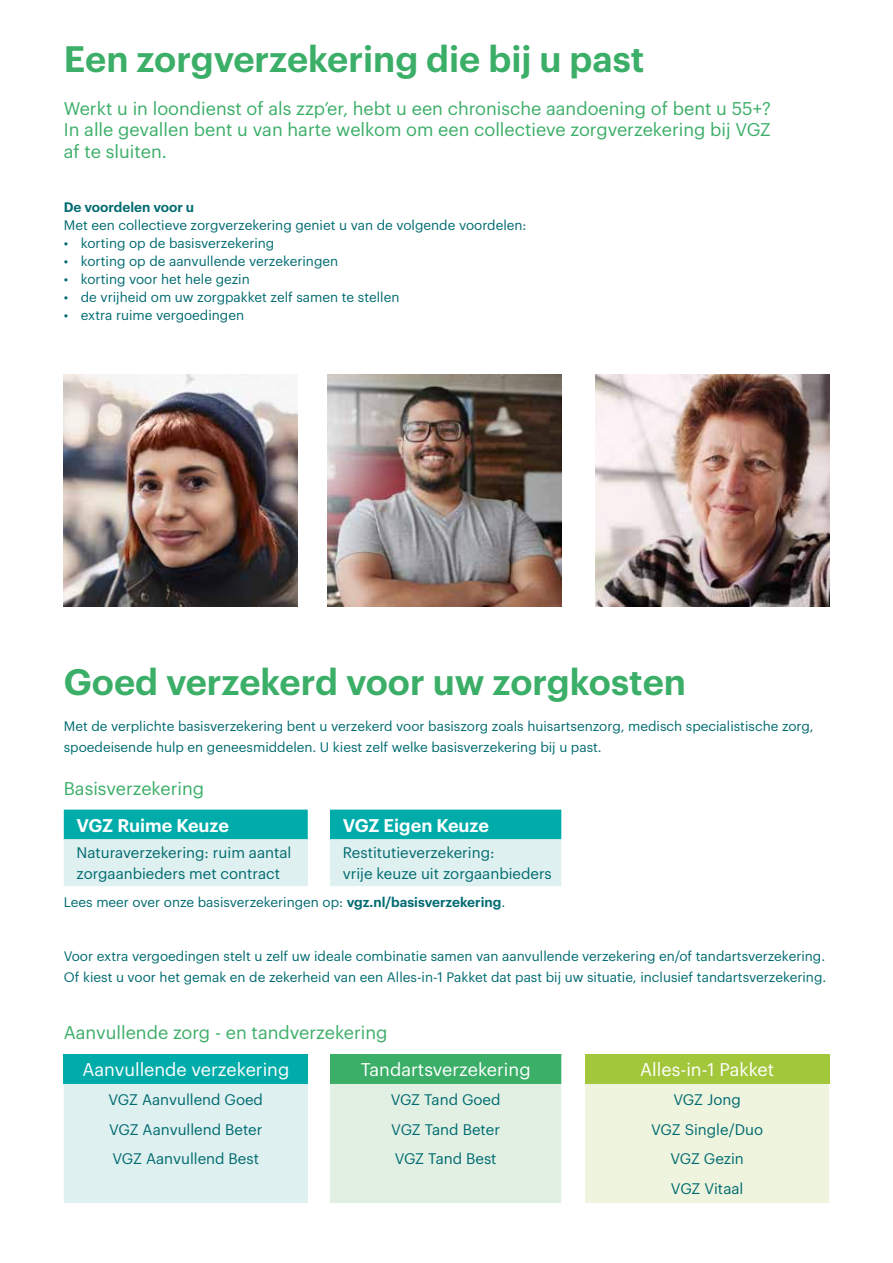
<style>
.page{position:relative;width:893px;height:1263px;background:#fff}
.page>*{position:absolute;margin:0;border:0;box-sizing:border-box;transform-origin:0 0}
.t1{font:600 36px "Graphik";color:#3bae68}
.t2{font:18px/21.6px "Graphik";color:#3bae68;text-align:justify}
.t3{font:18px "Graphik";color:#fff}
.t4{font:600 18px "Graphik";color:#fff}
.t5{font:15px/21px "Graphik";color:#006b71}
.t6{font:13.5px/21px "Graphik";color:#006b71}
.t7{font:600 13.5px "Graphik";color:#006b71}
.s1{font-weight:600}
</style>
<div class="page">
<svg style="left:64px;top:810px;width:497px;height:76px;background:#8ed7d6"></svg>
<div style="left:64px;top:1054px;width:244px;height:30px;background:#00aca9"></div>
<div style="left:64px;top:1084px;width:244px;height:119px;background:#def0ef"></div>
<svg style="left:330px;top:1054px;width:499px;height:149px;background:#d2e8c6"></svg>
<img style="left:595px;top:374px;width:234px;height:232px">
<img style="left:64px;top:374px;width:234px;height:232px">
<img style="left:327px;top:374px;width:234px;height:232px">
<h1 class="t1" style="left:64px;top:32px;width:582px">Een zorgverzekering die bij u past</h1>
<h2 class="t2" style="left:64px;top:96px;width:709px">Werkt u in loondienst of als zzp’er, hebt u een chronische aandoening of bent u 55+?<br>In alle gevallen bent u van harte welkom om een collectieve zorgverzekering bij VGZ af te sluiten.</h2>
<p class="t7" style="left:64px;top:197px;width:132px">De voordelen voor u</p>
<p class="t6" style="left:64px;top:213px;width:464px">Met een collectieve zorgverzekering geniet u van de volgende voordelen:</p>
<p class="t6" style="left:64px;top:231px;width:212px">• korting op de basisverzekering</p>
<p class="t6" style="left:64px;top:249px;width:276px">• korting op de aanvullende verzekeringen</p>
<p class="t6" style="left:64px;top:267px;width:187px">• korting voor het hele gezin</p>
<p class="t6" style="left:64px;top:285px;width:337px">• de vrijheid om uw zorgpakket zelf samen te stellen</p>
<p class="t6" style="left:64px;top:303px;width:182px">• extra ruime vergoedingen</p>
<h1 class="t1" style="left:64px;top:654px;width:624px">Goed verzekerd voor uw zorgkosten</h1>
<p class="t6" style="left:64px;top:714px;width:751px">Met de verplichte basisverzekering bent u verzekerd voor basiszorg zoals huisartsenzorg, medisch specialistische zorg, spoedeisende hulp en geneesmiddelen. U kiest zelf welke basisverzekering bij u past.</p>
<h2 class="t2" style="left:64px;top:776px;width:142px">Basisverzekering</h2>
<h2 class="t4" style="left:77px;top:811px;width:154px">VGZ Ruime Keuze</h2>
<h2 class="t4" style="left:343px;top:811px;width:148px">VGZ Eigen Keuze</h2>
<p class="t5" style="left:77px;top:841px;width:216px">Naturaverzekering: ruim aantal zorgaanbieders met contract</p>
<p class="t5" style="left:343px;top:841px;width:211px">Restitutieverzekering:<br>vrije keuze uit zorgaanbieders</p>
<p class="t6" style="left:64px;top:891px;width:443px">Lees meer over onze basisverzekeringen op: <span class="s1">vgz.nl/basisverzekering</span>.</p>
<p class="t6" style="left:64px;top:945px;width:764px">Voor extra vergoedingen stelt u zelf uw ideale combinatie samen van aanvullende verzekering en/of tandartsverzekering.<br>Of kiest u voor het gemak en de zekerheid van een Alles-in-1 Pakket dat past bij uw situatie, inclusief tandartsverzekering.</p>
<h2 class="t2" style="left:64px;top:1020px;width:325px">Aanvullende zorg - en tandverzekering</h2>
<h2 class="t3" style="left:82px;top:1056px;width:208px">Aanvullende verzekering</h2>
<h2 class="t3" style="left:361px;top:1056px;width:171px">Tandartsverzekering</h2>
<h2 class="t3" style="left:640px;top:1056px;width:136px">Alles-in-1 Pakket</h2>
<p class="t5" style="left:109px;top:1088px;width:156px">VGZ Aanvullend Goed</p>
<p class="t5" style="left:391px;top:1088px;width:111px">VGZ Tand Goed</p>
<p class="t5" style="left:674px;top:1088px;width:69px">VGZ Jong</p>
<p class="t5" style="left:109px;top:1117px;width:155px">VGZ Aanvullend Beter</p>
<p class="t5" style="left:391px;top:1117px;width:110px">VGZ Tand Beter</p>
<p class="t5" style="left:651px;top:1117px;width:113px">VGZ Single/Duo</p>
<p class="t5" style="left:113px;top:1147px;width:148px">VGZ Aanvullend Best</p>
<p class="t5" style="left:395px;top:1147px;width:103px">VGZ Tand Best</p>
<p class="t5" style="left:670px;top:1143px;width:75px;line-height:29.7px">VGZ Gezin<br>VGZ Vitaal</p>
</div>
